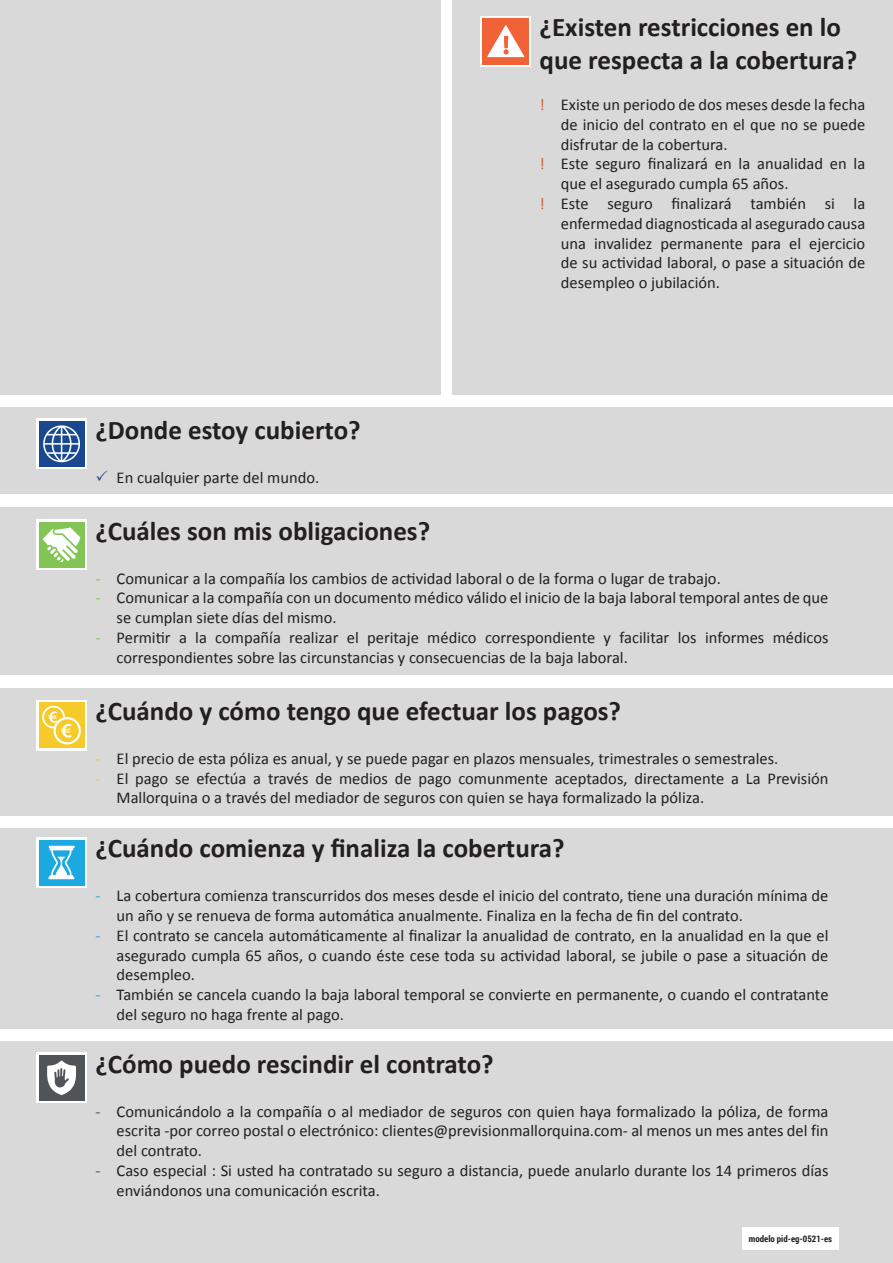
<style>
.page{position:relative;width:893px;height:1263px;background:#fff}
.page>*{position:absolute;margin:0;border:0;box-sizing:border-box;transform-origin:0 0}
.t1{font:700 27px/32.4px "Calibri";color:#231f20}
.t2{font:16.5px/19.8px "Calibri";color:#231f20}
.t3{font:700 9px "Roboto Condensed";color:#231f20}
.s1{color:#d2623c}
.s2{color:#81c557}
.s3{color:#f7c92b}
.s4{color:#1fa9e1}
.s5{color:#515457}
</style>
<div class="page">
<div style="left:453px;top:0;width:440px;height:395px;background:#d9d9d9"></div>
<div style="left:0;top:407px;width:893px;height:87px;background:#d9d9d9"></div>
<div style="left:0;top:507px;width:893px;height:168px;background:#d9d9d9"></div>
<div style="left:0;top:0;width:440px;height:395px;background:#d9d9d9"></div>
<svg style="left:36px;top:418px;width:51px;height:51px"></svg>
<div style="left:39px;top:421px;width:45px;height:45px;background:#194891"></div>
<svg style="left:43px;top:425px;width:37px;height:37px"></svg>
<svg style="left:36px;top:519px;width:51px;height:51px"></svg>
<div style="left:39px;top:522px;width:45px;height:45px;background:#82c556"></div>
<svg style="left:43px;top:527px;width:37px;height:35px"></svg>
<div style="left:0;top:688px;width:893px;height:127px;background:#d9d9d9"></div>
<svg style="left:36px;top:700px;width:51px;height:50px"></svg>
<div style="left:39px;top:703px;width:45px;height:45px;background:#f7ca2b"></div>
<svg style="left:42px;top:706px;width:39px;height:38px"></svg>
<div style="left:0;top:828px;width:893px;height:201px;background:#d9d9d9"></div>
<svg style="left:36px;top:837px;width:51px;height:51px"></svg>
<div style="left:39px;top:840px;width:45px;height:45px;background:#1ca9e1"></div>
<svg style="left:48px;top:846px;width:27px;height:33px"></svg>
<div style="left:0;top:1042px;width:893px;height:221px;background:#d9d9d9"></div>
<svg style="left:36px;top:1052px;width:51px;height:51px"></svg>
<div style="left:39px;top:1055px;width:45px;height:45px;background:#505457"></div>
<svg style="left:47px;top:1060px;width:29px;height:35px"></svg>
<div style="left:480px;top:16px;width:51px;height:51px;background:#fff"></div>
<div style="left:482px;top:18px;width:47px;height:47px;background:#f16336"></div>
<svg style="left:487px;top:25px;width:37px;height:32px"></svg>
<div style="left:742px;top:1228px;width:97px;height:22px;background:#fff"></div>
<p class="t1" style="left:540px;top:10px;width:319px">¿Existen restricciones en lo que respecta a la cobertura?</p>
<p class="t2" style="left:561px;top:94px;width:306px;text-align:justify;text-indent:-21px"><span class="s1">!</span> Existe un periodo de dos meses desde la fecha de inicio del contrato en el que no se puede disfrutar de la cobertura.</p>
<p class="t2" style="left:561px;top:153px;width:306px;text-indent:-21px"><span class="s1">!</span> Este seguro finalizará en la anualidad en la que el asegurado cumpla 65 años.</p>
<p class="t2" style="left:561px;top:193px;width:306px;text-align:justify;text-indent:-21px"><span class="s1">!</span> Este seguro finalizará también si la enfermedad diagnosticada al asegurado causa una invalidez permanente para el ejercicio de su actividad laboral, o pase a situación de desempleo o jubilación.</p>
<p class="t1" style="left:95px;top:412px;width:267px">¿Donde estoy cubierto?</p>
<p class="t2" style="left:117px;top:467px;width:204px">En cualquier parte del mundo.</p>
<p class="t1" style="left:95px;top:513px;width:336px">¿Cuáles son mis obligaciones?</p>
<p class="t2" style="left:95px;top:567px;width:627px"><span class="s2">-</span> Comunicar a la compañía los cambios de actividad laboral o de la forma o lugar de trabajo.</p>
<p class="t2" style="left:117px;top:587px;width:713px;text-indent:-21px"><span class="s2">-</span> Comunicar a la compañía con un documento médico válido el inicio de la baja laboral temporal antes de que se cumplan siete días del mismo.</p>
<p class="t2" style="left:117px;top:627px;width:713px;text-indent:-21px"><span class="s2">-</span> Permitir a la compañía realizar el peritaje médico correspondiente y facilitar los informes médicos correspondientes sobre las circunstancias y consecuencias de la baja laboral.</p>
<p class="t1" style="left:95px;top:694px;width:527px">¿Cuándo y cómo tengo que efectuar los pagos?</p>
<p class="t2" style="left:95px;top:748px;width:684px"><span class="s3">-</span> El precio de esta póliza es anual, y se puede pagar en plazos mensuales, trimestrales o semestrales.</p>
<p class="t2" style="left:117px;top:767px;width:713px;text-indent:-21px"><span class="s3">-</span> El pago se efectúa a través de medios de pago comunmente aceptados, directamente a La Previsión<br>Mallorquina o a través del mediador de seguros con quien se haya formalizado la póliza.</p>
<p class="t1" style="left:95px;top:831px;width:471px">¿Cuándo comienza y finaliza la cobertura?</p>
<p class="t2" style="left:117px;top:885px;width:713px;text-indent:-21px"><span class="s4">-</span> La cobertura comienza transcurridos dos meses desde el inicio del contrato, tiene una duración mínima de un año y se renueva de forma automática anualmente. Finaliza en la fecha de fin del contrato.</p>
<p class="t2" style="left:117px;top:925px;width:713px;text-align:justify;text-indent:-21px"><span class="s4">-</span> El contrato se cancela automáticamente al finalizar la anualidad de contrato, en la anualidad en la que el asegurado cumpla 65 años, o cuando éste cese toda su actividad laboral, se jubile o pase a situación de desempleo.</p>
<p class="t2" style="left:117px;top:984px;width:713px;text-indent:-21px"><span class="s4">-</span> También se cancela cuando la baja laboral temporal se convierte en permanente, o cuando el contratante del seguro no haga frente al pago.</p>
<p class="t1" style="left:95px;top:1046px;width:400px">¿Cómo puedo rescindir el contrato?</p>
<p class="t2" style="left:117px;top:1100px;width:713px;text-align:justify;text-indent:-21px"><span class="s5">-</span> Comunicándolo a la compañía o al mediador de seguros con quien haya formalizado la póliza, de forma escrita -por correo postal o electrónico: clientes@previsionmallorquina.com- al menos un mes antes del fin del contrato.</p>
<p class="t2" style="left:117px;top:1160px;width:713px;text-indent:-21px"><span class="s5">-</span> Caso especial : Si usted ha contratado su seguro a distancia, puede anularlo durante los 14 primeros días enviándonos una comunicación escrita.</p>
<p class="t3" style="left:749px;top:1232px;width:85px">modelo pid-eg-0521-es</p>
</div>
